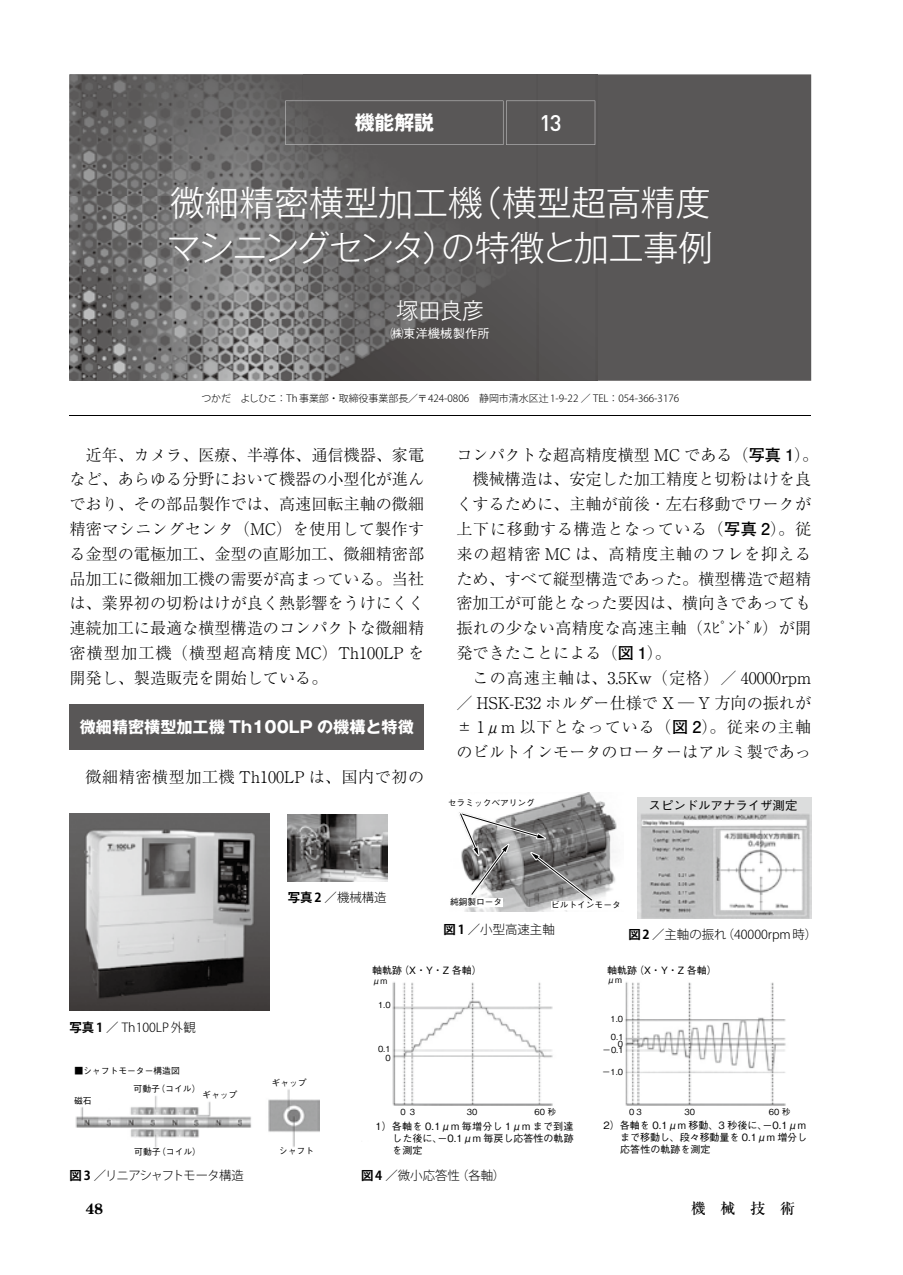
<style>
.page{position:relative;width:903px;height:1275px;background:#fff}
.page>*{position:absolute;margin:0;border:0;box-sizing:border-box;transform-origin:0 0}
.t1{font:300 34.65px/44.6px "Gothic MB101 Pro";color:#fff}
.t2{font:300 22.4px "Gothic MB101 Pro";color:#fff}
.t3{font:500 22.4px "DINOT";color:#fff}
.t4{font:700 19.78px "Gothic MB101 Pro";color:#fff}
.t5{font:300 16.1px/24.8px "Ryumin Pr 6";color:#000;text-align:justify}
.t6{font:300 16.1px "Ryumin Pr 6";letter-spacing:.02em;color:#000}
.t7{font:300 16.1px "Ryumin Pr 6";letter-spacing:.03em;color:#000}
.t8{font:700 16.1px "Gothic MB101 Pr 6";color:#fff}
.t9{font:300 16.1px "Ryumin Pr 6";letter-spacing:.04em;color:#000}
.t10{font:300 16.1px "Ryumin Pr 6";letter-spacing:.06em;color:#000}
.t11{font:300 16.1px "Ryumin Pr 6";letter-spacing:.055em;color:#000}
.t12{font:500 14.88px "Ryumin Pr 6";color:#000}
.t13{font:700 14.88px "New Century Schlbk";color:#000}
.t14{font:300 12.42px "Koz Go Pro";color:#000}
.t15{font:300 12.42px "Koz Go Pro";letter-spacing:-.07em;color:#000}
.t16{font:500 12.42px "Gothic BBB Pr 6";color:#000}
.t17{font:500 12.42px "Gothic BBB Pro";color:#fff}
.t18{font:500 9.97px/12.1px "Gothic BBB Pr 6";color:#000;text-align:justify}
.t19{font:300 9.97px "Koz Go Pro";color:#000}
.t20{font:500 8.75px "Gothic BBB Pr 6";color:#000}
.t21{font:500 8.4px/18px "Gothic BBB Pr 6";color:#000}
.s1{font-family:"Futo Go B101 Pr 6";font-weight:700}
.s2{font-weight:700}
</style>
<div class="page">
<div style="left:69px;top:704px;width:355px;height:46px;background:#595757"></div>
<div style="left:597px;top:74px;width:214px;height:307px;background:#595757"></div>
<img style="left:69px;top:74px;width:528px;height:307px">
<svg style="left:285px;top:101px;width:310px;height:44px;background:#5c5a5a"></svg>
<hr style="left:69px;top:415px;width:742px;height:1px;background:#000">
<img style="left:69px;top:813px;width:200px;height:198px">
<img style="left:288px;top:815px;width:100px;height:66px">
<img style="left:464px;top:793px;width:153px;height:118px">
<div style="left:452px;top:898px;width:50px;height:9px;background:#fff"></div>
<div style="left:551px;top:901px;width:66px;height:9px;background:#fff"></div>
<svg style="left:459px;top:812px;width:134px;height:90px;background:#939393"></svg>
<img style="left:637px;top:797px;width:174px;height:121px">
<img style="left:75px;top:1089px;width:244px;height:59px">
<img style="left:392px;top:982px;width:394px;height:124px">
<p class="t4" style="left:355px;top:106px;width:81px">機能解説</p>
<h2 class="t3" style="left:539px;top:108px;width:24px">13</h2>
<h1 class="t1" style="left:167px;top:176px;width:548px">微細精密横型加工機（横型超高精度マシニングセンタ）の特徴と加工事例</h1>
<h2 class="t2" style="left:396px;top:292px;width:90px">塚田良彦</h2>
<p class="t17" style="left:391px;top:323px;width:101px">㈱東洋機械製作所</p>
<p class="t19" style="left:201px;top:392px;width:479px">つかだ　よしひこ：Th事業部・取締役事業部長／〒424-0806　静岡市清水区辻 1-9-22 ／ TEL：054-366-3176</p>
<p class="t5" style="left:69px;top:441px;width:356px;text-indent:16px">近年、カメラ、医療、半導体、通信機器、家電など、あらゆる分野において機器の小型化が進んでおり、その部品製作では、高速回転主軸の微細精密マシニングセンタ（MC）を使用して製作する金型の電極加工、金型の直彫加工、微細精密部品加工に微細加工機の需要が高まっている。当社は、業界初の切粉はけが良く熱影響をうけにくく連続加工に最適な横型構造のコンパクトな微細精密横型加工機（横型超高精度 MC）Th100LP を開発し、製造販売を開始している。</p>
<p class="t8" style="left:80px;top:714px;width:336px">微細精密横型加工機 Th100LP の機構と特徴</p>
<p class="t7" style="left:86px;top:764px;width:340px">微細精密横型加工機 Th100LP は、国内で初の</p>
<p class="t5" style="left:456px;top:441px;width:363px">コンパクトな超高精度横型 MC である（<span class="s1">写真 1</span>）。</p>
<p class="t5" style="left:472px;top:466px;width:340px">機械構造は、安定した加工精度と切粉はけを良</p>
<p class="t5" style="left:456px;top:491px;width:356px">くするために、主軸が前後・左右移動でワークが</p>
<p class="t9" style="left:456px;top:516px;width:356px">上下に移動する構造となっている（<span class="s1">写真 2</span>）。従</p>
<p class="t11" style="left:456px;top:541px;width:356px">来の超精密 MC は、高精度主軸のフレを抑える</p>
<p class="t5" style="left:456px;top:565px;width:356px">ため、すべて縦型構造であった。横型構造で超精</p>
<p class="t5" style="left:456px;top:590px;width:356px">密加工が可能となった要因は、横向きであっても</p>
<p class="t6" style="left:456px;top:616px;width:356px">振れの少ない高精度な高速主軸（ｽﾋﾟﾝﾄﾞﾙ）が開</p>
<p class="t5" style="left:456px;top:640px;width:216px">発できたことによる（<span class="s1">図 1</span>）。</p>
<p class="t5" style="left:472px;top:664px;width:340px">この高速主軸は、3.5Kw（定格）／ 40000rpm</p>
<p class="t5" style="left:456px;top:689px;width:356px">／ HSK-E32 ホルダー仕様で X ─ Y 方向の振れが</p>
<p class="t10" style="left:456px;top:715px;width:356px">± 1μm 以下となっている（<span class="s1">図 2</span>）。従来の主軸</p>
<p class="t5" style="left:456px;top:739px;width:356px">のビルトインモータのローターはアルミ製であっ</p>
<p class="t20" style="left:448px;top:795px;width:88px">セラミックベアリング</p>
<p class="t16" style="left:649px;top:796px;width:150px">スピンドルアナライザ測定</p>
<p class="t14" style="left:288px;top:890px;width:100px"><span class="s2">写真 2</span> ／機械構造</p>
<p class="t20" style="left:450px;top:895px;width:54px">純銅製ロータ</p>
<p class="t20" style="left:551px;top:898px;width:71px">ビルトインモータ</p>
<p class="t14" style="left:443px;top:921px;width:113px"><span class="s2">図1</span> ／小型高速主軸</p>
<p class="t14" style="left:628px;top:926px;width:190px"><span class="s2">図2</span> ／主軸の振れ（40000rpm時）</p>
<p class="t14" style="left:69px;top:1019px;width:128px"><span class="s2">写真 1</span> ／ Th100LP外観</p>
<p class="t20" style="left:74px;top:1063px;width:107px">■シャフトモーター構造図</p>
<p class="t20" style="left:74px;top:1093px;width:19px">磁石</p>
<p class="t20" style="left:134px;top:1082px;width:68px">可動子（コイル）</p>
<p class="t20" style="left:202px;top:1088px;width:37px">ギャップ</p>
<p class="t20" style="left:134px;top:1145px;width:68px">可動子（コイル）</p>
<p class="t15" style="left:69px;top:1168px;width:176px"><span class="s2">図 3</span> ／リニアシャフトモータ構造</p>
<p class="t20" style="left:271px;top:1076px;width:37px">ギャップ</p>
<p class="t20" style="left:279px;top:1144px;width:37px">シャフト</p>
<p class="t18" style="left:372px;top:963px;width:111px">軸軌跡（X・Y・Z 各軸）</p>
<p class="t18" style="left:607px;top:963px;width:111px">軸軌跡（X・Y・Z 各軸）</p>
<p class="t21" style="left:372px;top:971px;width:17px">μm</p>
<p class="t21" style="left:607px;top:971px;width:17px">μm</p>
<p class="t21" style="left:378px;top:996px;width:14px">1.0</p>
<p class="t21" style="left:610px;top:1009px;width:15px">1.0<br>0.1</p>
<p class="t21" style="left:603px;top:1041px;width:23px">－0.1</p>
<p class="t21" style="left:602px;top:1062px;width:23px">－1.0</p>
<p class="t21" style="left:618px;top:1034px;width:7px">0</p>
<p class="t21" style="left:378px;top:1043px;width:14px;line-height:9.5px;text-align:right">0.1<br>0</p>
<p class="t21" style="left:400px;top:1102px;width:16px">0 3</p>
<p class="t21" style="left:467px;top:1102px;width:12px">30</p>
<p class="t21" style="left:534px;top:1102px;width:23px">60 秒</p>
<p class="t21" style="left:629px;top:1102px;width:14px">0 3</p>
<p class="t21" style="left:684px;top:1102px;width:12px">30</p>
<p class="t21" style="left:769px;top:1102px;width:23px">60 秒</p>
<p class="t18" style="left:392px;top:1120px;width:183px;text-indent:-17px">1）各軸を 0.1μm 毎増分し 1μm まで到達した後に、－0.1μm 毎戻し応答性の軌跡を測定</p>
<p class="t18" style="left:620px;top:1119px;width:188px;text-align:left;text-indent:-17px">2）各軸を 0.1μm 移動、3 秒後に、－0.1μmまで移動し、段々移動量を 0.1μm 増分し応答性の軌跡を測定</p>
<p class="t14" style="left:361px;top:1168px;width:146px"><span class="s2">図4</span> ／微小応答性（各軸）</p>
<p class="t13" style="left:86px;top:1199px;width:19px">48</p>
<p class="t12" style="left:691px;top:1197px;width:106px">機　械　技　術</p>
</div>
